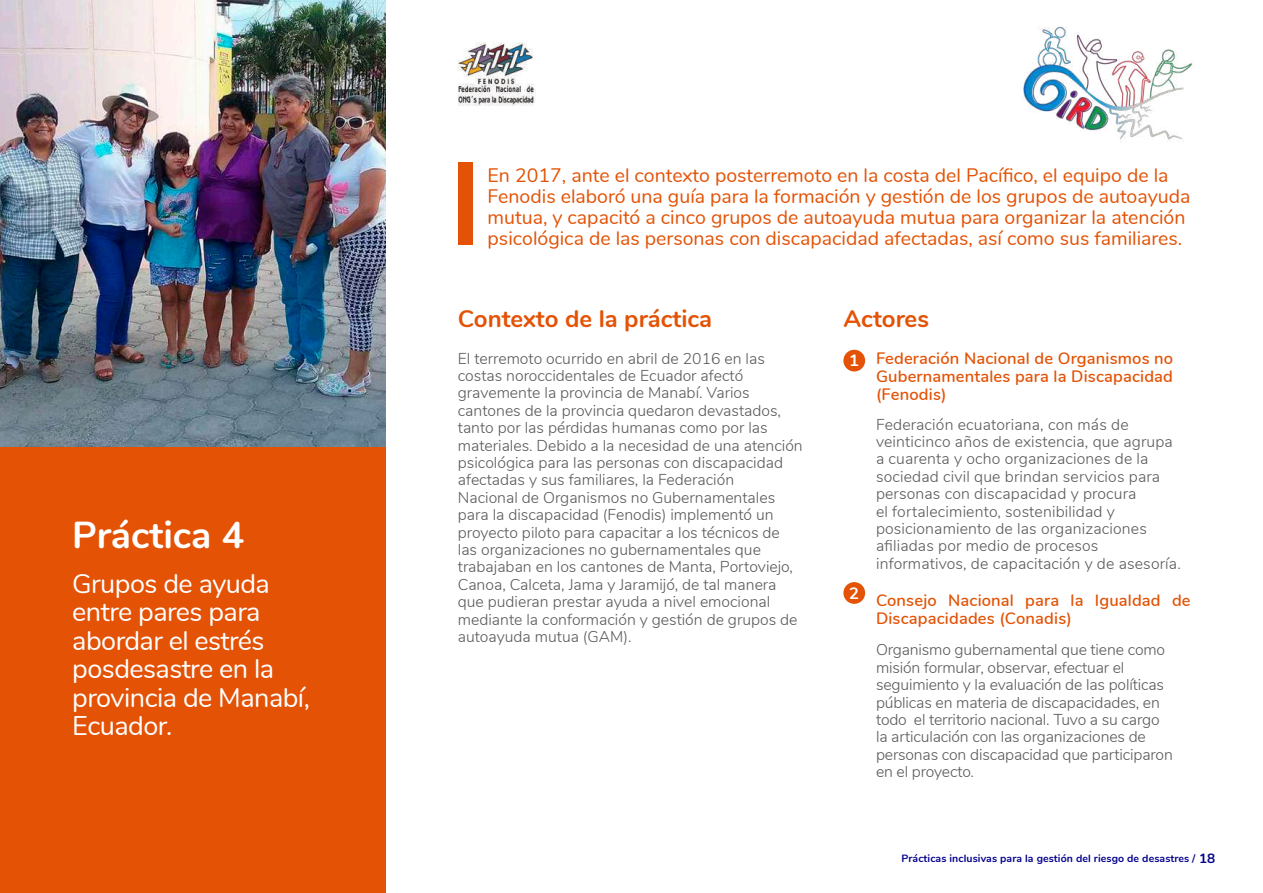
<style>
.page{position:relative;width:1263px;height:893px;background:#fff}
.page>*{position:absolute;margin:0;border:0;box-sizing:border-box;transform-origin:0 0}
.t1{font:700 37.5px "Nunito";color:#fff}
.t2{font:27px/28.5px "Nunito";letter-spacing:-.02em;color:#fff}
.t3{font:700 24px "Nunito";color:#e35205}
.t4{font:19.5px/21px "Nunito";color:#e35205}
.t5{font:600 16.5px/18px "Nunito";letter-spacing:.01em;color:#e35205;text-align:justify}
.t6{font:700 16.5px "Nunito";color:#fff}
.t7{font:300 15.75px/17.4px "Nunito";color:#57585a}
.t8{font:700 10.5px "Nunito";letter-spacing:.01em;color:#06038d}
.s1{font-weight:700;color:#fff}
.s2{font-size:13.5px}
</style>
<div class="page">
<div style="left:843px;top:582px;width:22px;height:22px;background:#e35205;border-radius:50%"></div>
<div style="left:843px;top:350px;width:22px;height:21px;background:#e35205;border-radius:50%"></div>
<div style="left:0;top:446px;width:386px;height:447px;background:#e35205"></div>
<div style="left:458px;top:162px;width:15px;height:83px;background:#e35205"></div>
<img style="left:0;top:0;width:386px;height:446px">
<img style="left:458px;top:43px;width:78px;height:63px">
<img style="left:1023px;top:27px;width:170px;height:114px">
<h1 class="t1" style="left:72px;top:507px;width:173px">Práctica 4</h1>
<h2 class="t2" style="left:72px;top:567px;width:239px">Grupos de ayuda entre pares para abordar el estrés posdesastre en la provincia de Manabí,<br>Ecuador.</h2>
<p class="t4" style="left:488px;top:163px;width:704px">En 2017, ante el contexto posterremoto en la costa del Pacífico, el equipo de la Fenodis elaboró una guía para la formación y gestión de los grupos de autoayuda mutua, y capacitó a cinco grupos de autoayuda mutua para organizar la atención psicológica de las personas con discapacidad afectadas, así como sus familiares.</p>
<h3 class="t3" style="left:458px;top:301px;width:256px">Contexto de la práctica</h3>
<p class="t7" style="left:458px;top:348px;width:346px">El terremoto ocurrido en abril de 2016 en las costas noroccidentales de Ecuador afectó gravemente la provincia de Manabí. Varios cantones de la provincia quedaron devastados, tanto por las pérdidas humanas como por las materiales. Debido a la necesidad de una atención psicológica para las personas con discapacidad afectadas y sus familiares, la Federación<br>Nacional de Organismos no Gubernamentales para la discapacidad (Fenodis) implementó un proyecto piloto para capacitar a los técnicos de las organizaciones no gubernamentales que trabajaban en los cantones de Manta, Portoviejo, Canoa, Calceta, Jama y Jaramijó, de tal manera que pudieran prestar ayuda a nivel emocional mediante la conformación y gestión de grupos de autoayuda mutua (GAM).</p>
<h3 class="t3" style="left:843px;top:301px;width:87px">Actores</h3>
<p class="t5" style="left:876px;top:349px;width:299px;text-indent:-27px"><span class="s1">1</span> Federación Nacional de Organismos no Gubernamentales para la Discapacidad (Fenodis)</p>
<p class="t7" style="left:876px;top:415px;width:306px">Federación ecuatoriana, con más de veinticinco años de existencia, que agrupa a cuarenta y ocho organizaciones de la sociedad civil que brindan servicios para personas con discapacidad y procura<br>el fortalecimiento, sostenibilidad y posicionamiento de las organizaciones afiliadas por medio de procesos informativos, de capacitación y de asesoría.</p>
<p class="t6" style="left:849px;top:581px;width:11px">2</p>
<p class="t5" style="left:876px;top:591px;width:316px">Consejo Nacional para la Igualdad de<br>Discapacidades (Conadis)</p>
<p class="t7" style="left:876px;top:640px;width:298px">Organismo gubernamental que tiene como misión formular, observar, efectuar el seguimiento y la evaluación de las políticas públicas en materia de discapacidades, en todo el territorio nacional. Tuvo a su cargo la articulación con las organizaciones de personas con discapacidad que participaron en el proyecto.</p>
<p class="t8" style="left:901px;top:851px;width:315px">Prácticas inclusivas para la gestión del riesgo de desastres / <span class="s2">18</span></p>
</div>
